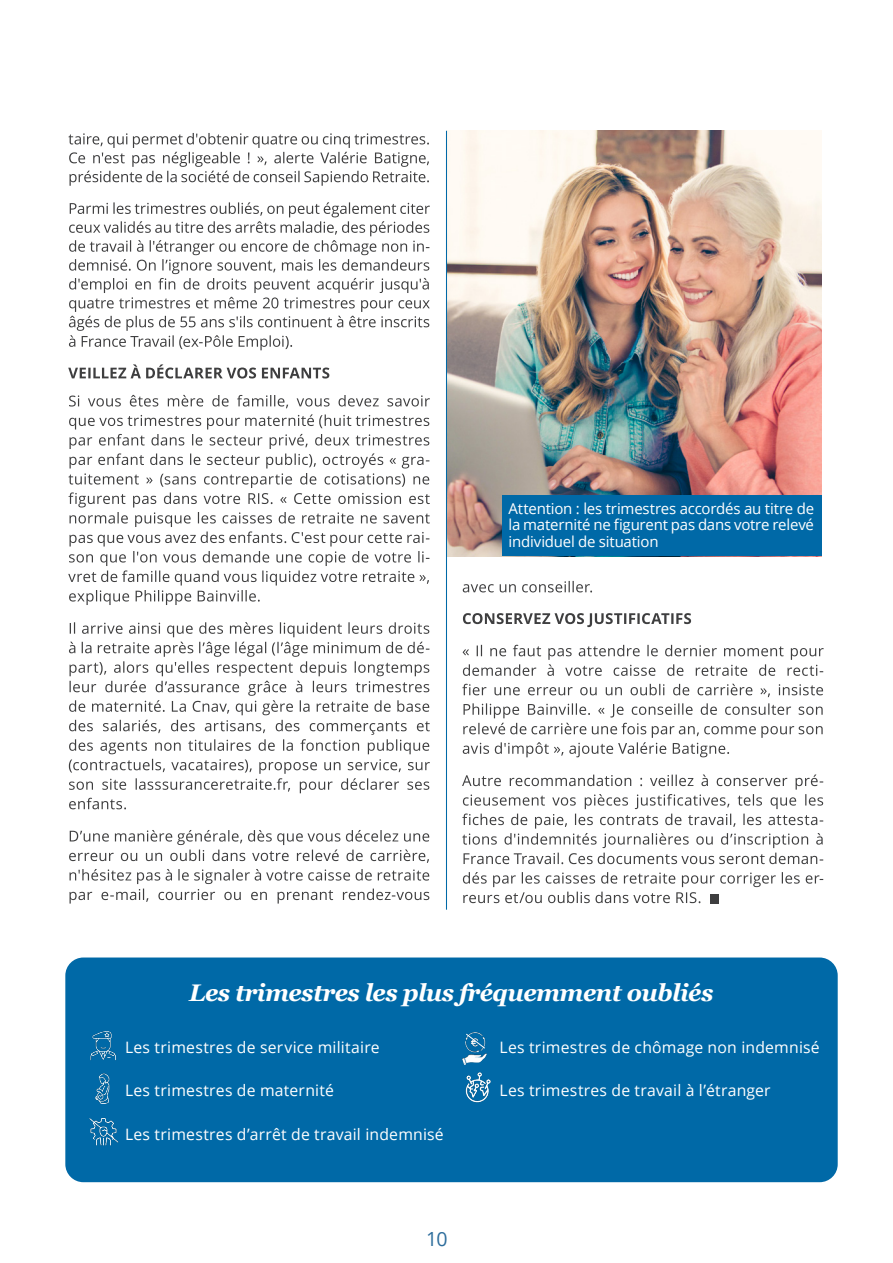
<style>
.page{position:relative;width:893px;height:1263px;background:#fff}
.page>*{position:absolute;margin:0;border:0;box-sizing:border-box;transform-origin:0 0}
.TXT_COURANT{font:italic 700 24px "Georgia";letter-spacing:-.025em;color:#fff}
.t1{font:19.5px "Open Sans";color:#2d6d9c}
.TXT_COURANT-2{font:15.75px "Open Sans";letter-spacing:.015em;color:#fff}
.TXT_COURANT-3{font:15px/16.5px "Open Sans";letter-spacing:-.015em;color:#fff;text-align:justify}
</style>
<div class="page">
<svg style="left:70px;top:869px;width:359px;height:34px"></svg>
<svg style="left:69px;top:830px;width:360px;height:33px"></svg>
<svg style="left:69px;top:622px;width:361px;height:187px"></svg>
<svg style="left:68px;top:414px;width:362px;height:191px"></svg>
<svg style="left:69px;top:395px;width:361px;height:13px"></svg>
<svg style="left:68px;top:364px;width:261px;height:14px"></svg>
<svg style="left:69px;top:202px;width:361px;height:148px"></svg>
<svg style="left:68px;top:133px;width:361px;height:53px"></svg>
<svg style="left:463px;top:872px;width:360px;height:31px"></svg>
<svg style="left:462px;top:774px;width:361px;height:90px"></svg>
<svg style="left:463px;top:703px;width:360px;height:54px"></svg>
<svg style="left:462px;top:684px;width:361px;height:13px"></svg>
<svg style="left:463px;top:645px;width:361px;height:31px"></svg>
<svg style="left:463px;top:613px;width:228px;height:14px"></svg>
<svg style="left:463px;top:581px;width:129px;height:11px"></svg>
<div style="left:710px;top:894px;width:9px;height:9px;background:#3e3e3f"></div>
<img style="left:447px;top:131px;width:375px;height:425px">
<hr style="left:446px;top:131px;width:1px;height:779px;background:#0069a7">
<div style="left:502px;top:495px;width:320px;height:61px;background:#0069a7"></div>
<div style="left:65px;top:957px;width:773px;height:225px;background:#0069a7;border-radius:18px"></div>
<img style="left:90px;top:1031px;width:26px;height:30px">
<img style="left:95px;top:1073px;width:15px;height:31px">
<img style="left:462px;top:1032px;width:25px;height:33px">
<img style="left:89px;top:1118px;width:30px;height:28px">
<img style="left:465px;top:1072px;width:26px;height:31px">
<svg style="left:465px;top:1033px;width:21px;height:16px"></svg>
<p class="TXT_COURANT-3" style="left:508px;top:500px;width:307px">Attention : les trimestres accordés au titre de la maternité ne figurent pas dans votre relevé individuel de situation</p>
<p class="TXT_COURANT" style="left:189px;top:974px;width:526px">Les trimestres les plus fréquemment oubliés</p>
<p class="TXT_COURANT-2" style="left:125px;top:1036px;width:256px">Les trimestres de service militaire</p>
<p class="TXT_COURANT-2" style="left:500px;top:1036px;width:322px">Les trimestres de chômage non indemnisé</p>
<p class="TXT_COURANT-2" style="left:125px;top:1080px;width:211px">Les trimestres de maternité</p>
<p class="TXT_COURANT-2" style="left:125px;top:1124px;width:320px">Les trimestres d’arrêt de travail indemnisé</p>
<p class="TXT_COURANT-2" style="left:500px;top:1080px;width:273px">Les trimestres de travail à l’étranger</p>
<p class="t1" style="left:426px;top:1225px;width:23px">10</p>
</div>
